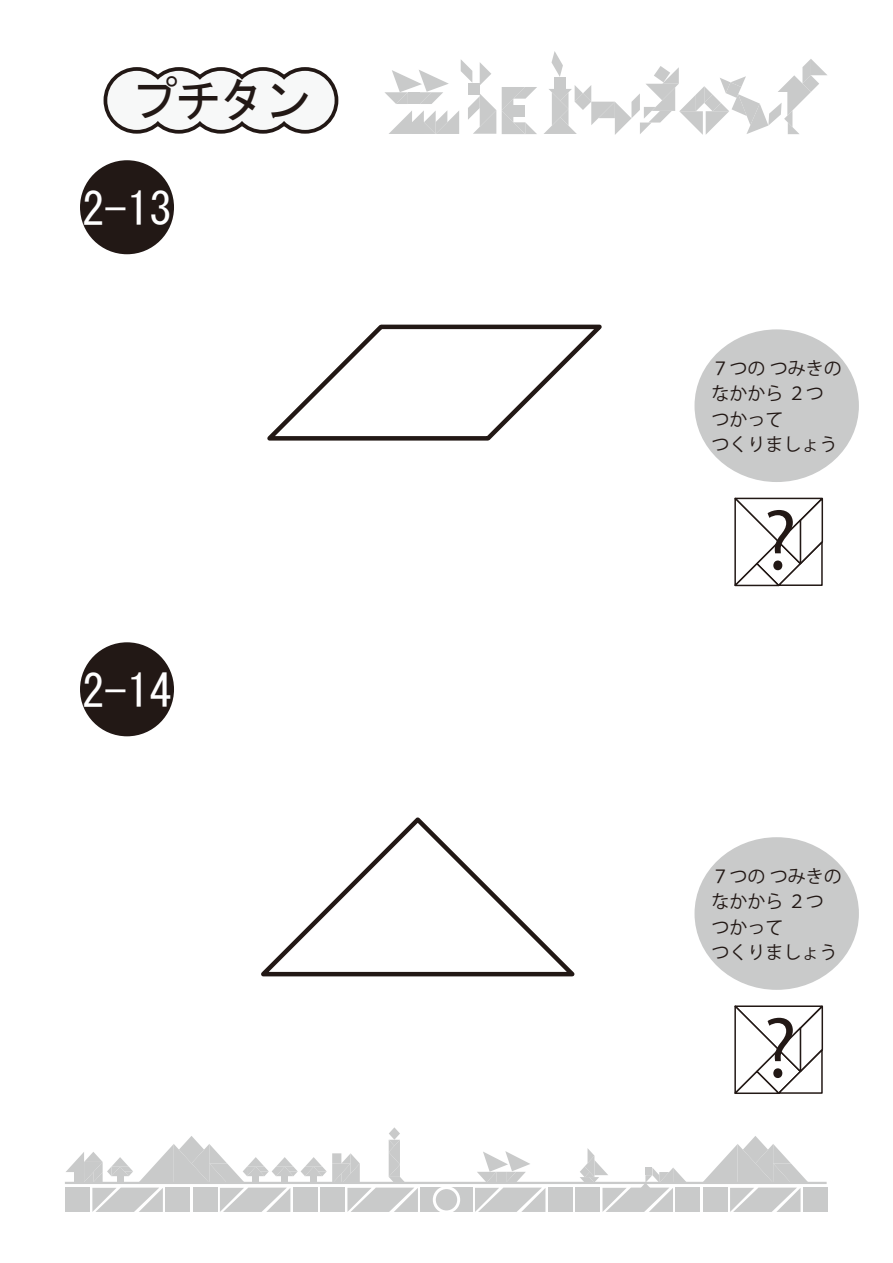
<style>
.page{position:relative;width:893px;height:1263px;background:#fff}
.page>*{position:absolute;margin:0;border:0;box-sizing:border-box;transform-origin:0 0}
.t1{font:76.5px "Koz Go Pro";color:#221815}
.t2{font:48px "Singeitai EGP Ultra SJIS";color:#221815}
.t3{font:45px "Singeitai EG Ultra SJIS";color:#fff}
.t4{font:18px/25.5px "Koz Go Pro";color:#221815}
</style>
<div class="page">
<div style="left:80px;top:160px;width:94px;height:94px;background:#221815;border-radius:50%"></div>
<div style="left:65px;top:1188px;width:25px;height:24px;background:#c9caca"></div>
<div style="left:421px;top:1188px;width:24px;height:24px;background:#c9caca"></div>
<div style="left:448px;top:1188px;width:24px;height:24px;background:#c9caca"></div>
<div style="left:548px;top:1188px;width:24px;height:24px;background:#c9caca"></div>
<div style="left:576px;top:1188px;width:24px;height:24px;background:#c9caca"></div>
<div style="left:676px;top:1188px;width:24px;height:24px;background:#c9caca"></div>
<div style="left:803px;top:1188px;width:24px;height:24px;background:#c9caca"></div>
<div style="left:434px;top:1187px;width:25px;height:25px;background:#c9caca;border-radius:50%"></div>
<div style="left:433px;top:1186px;width:27px;height:27px;border:3px solid #fff;border-radius:50%"></div>
<svg style="left:502px;top:87px;width:35px;height:47px"></svg>
<div style="left:468px;top:83px;width:12px;height:12px;background:#c9caca"></div>
<svg style="left:461px;top:60px;width:11px;height:22px"></svg>
<svg style="left:480px;top:63px;width:11px;height:22px"></svg>
<svg style="left:468px;top:94px;width:28px;height:40px"></svg>
<svg style="left:385px;top:70px;width:64px;height:34px"></svg>
<svg style="left:389px;top:110px;width:70px;height:24px"></svg>
<svg style="left:544px;top:51px;width:283px;height:84px"></svg>
<div style="left:104px;top:67px;width:66px;height:67px;border:8px solid #221815;border-radius:50%"></div>
<div style="left:146px;top:67px;width:66px;height:67px;border:8px solid #221815;border-radius:50%"></div>
<div style="left:188px;top:67px;width:66px;height:67px;border:8px solid #221815;border-radius:50%"></div>
<div style="left:230px;top:67px;width:66px;height:67px;border:8px solid #221815;border-radius:50%"></div>
<div style="left:272px;top:67px;width:66px;height:67px;border:8px solid #221815;border-radius:50%"></div>
<div style="left:107px;top:71px;width:59px;height:59px;background:#f7f8f8;border-radius:50%"></div>
<div style="left:149px;top:71px;width:59px;height:59px;background:#f7f8f8;border-radius:50%"></div>
<div style="left:191px;top:71px;width:59px;height:59px;background:#f7f8f8;border-radius:50%"></div>
<div style="left:233px;top:71px;width:60px;height:59px;background:#f7f8f8;border-radius:50%"></div>
<div style="left:276px;top:71px;width:59px;height:59px;background:#f7f8f8;border-radius:50%"></div>
<svg style="left:702px;top:1136px;width:107px;height:76px"></svg>
<svg style="left:475px;top:1151px;width:70px;height:61px"></svg>
<svg style="left:66px;top:1127px;width:352px;height:85px"></svg>
<svg style="left:580px;top:1148px;width:107px;height:64px"></svg>
<hr style="left:65px;top:1182px;width:762px;height:2px;background:#c9caca">
<svg style="left:734px;top:497px;width:90px;height:90px"></svg>
<div style="left:694px;top:329px;width:165px;height:153px;background:#c9caca;border-radius:50%"></div>
<div style="left:80px;top:642px;width:94px;height:94px;background:#221815;border-radius:50%"></div>
<svg style="left:261px;top:817px;width:314px;height:160px"></svg>
<svg style="left:267px;top:324px;width:335px;height:117px"></svg>
<svg style="left:734px;top:1005px;width:90px;height:89px"></svg>
<div style="left:694px;top:837px;width:165px;height:153px;background:#c9caca;border-radius:50%"></div>
<h2 class="t2" style="left:130px;top:76px;width:183px">プチタン</h2>
<h3 class="t3" style="left:82px;top:187px;width:92px">2-13</h3>
<h3 class="t3" style="left:82px;top:669px;width:92px">2-14</h3>
<p class="t4" style="left:711px;top:356px;width:132px">７つの つみきのなかから ２つつかって<br>つくりましょう</p>
<h1 class="t1" style="left:763px;top:492px;width:35px">?</h1>
<p class="t4" style="left:711px;top:864px;width:132px">７つの つみきのなかから ２つつかって<br>つくりましょう</p>
<h1 class="t1" style="left:763px;top:999px;width:35px">?</h1>
</div>
